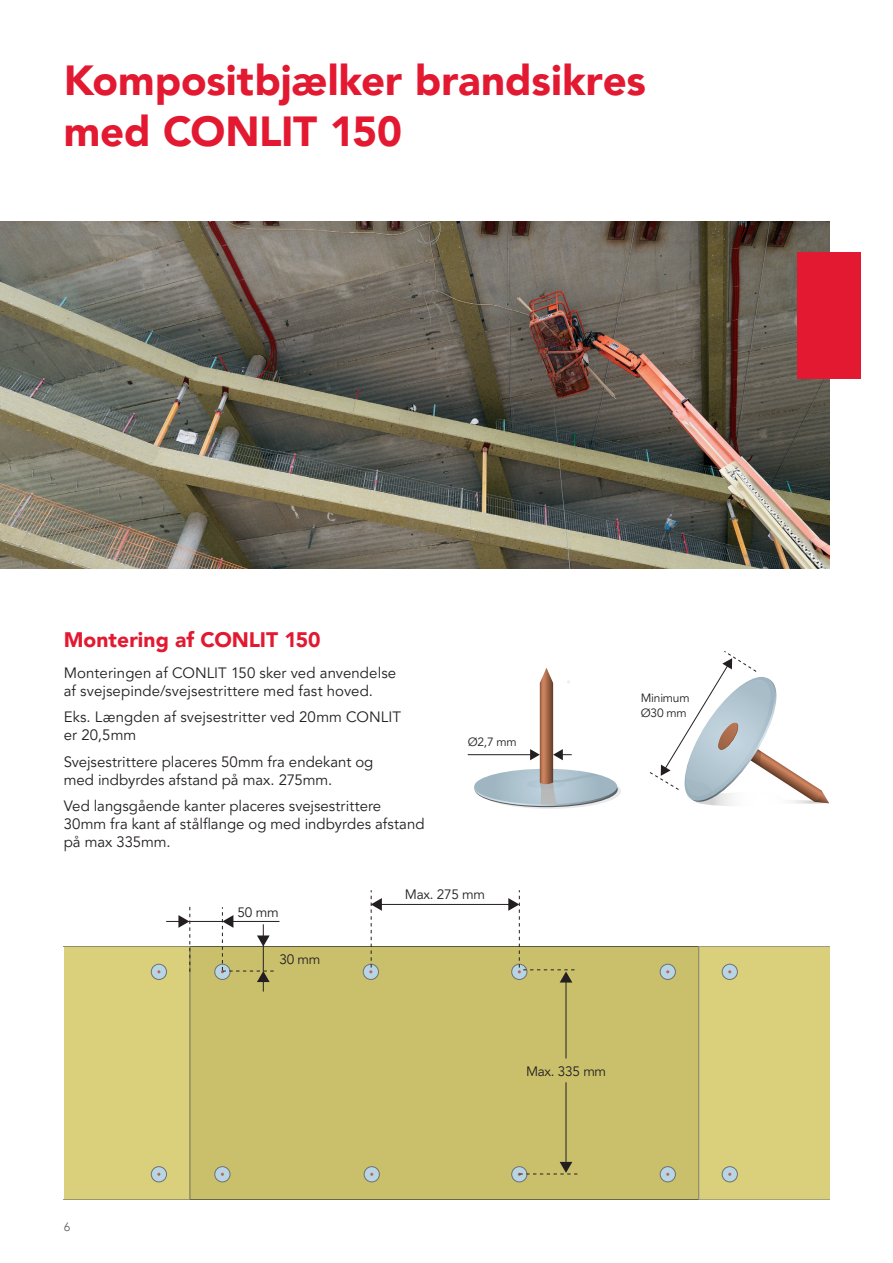
<style>
.page{position:relative;width:893px;height:1263px;background:#fff}
.page>*{position:absolute;margin:0;border:0;box-sizing:border-box;transform-origin:0 0}
.Headlines{font:900 42px/51px "Avenir LT Pro";color:#e21931}
.Subheader_14pt{font:900 21px "Avenir LT Pro";color:#e21931}
.Body_copy{font:15px/18px "Avenir LT Pro";color:#231f20}
.t1{font:13.65px "Avenir LT Pro";letter-spacing:-.02em;color:#231f20}
.t2{font:12px/14.4px "Avenir LT Pro";letter-spacing:-.02em;color:#231f20}
.t3{font:12px "Avenir LT Pro";color:#636366}
</style>
<div class="page">
<img style="left:0;top:221px;width:829px;height:347px">
<div style="left:798px;top:253px;width:63px;height:126px;background:#e21931"></div>
<div style="left:190px;top:946px;width:509px;height:253px;background:#cac06c"></div>
<div style="left:363px;top:964px;width:15px;height:15px;background:#b8d5e3;border-radius:50%"></div>
<div style="left:363px;top:964px;width:16px;height:16px;border:1px solid #6f7073;border-radius:50%"></div>
<div style="left:215px;top:964px;width:15px;height:15px;background:#b8d5e3;border-radius:50%"></div>
<div style="left:215px;top:964px;width:15px;height:16px;border:1px solid #6f7073;border-radius:50%"></div>
<svg style="left:364px;top:1167px;width:15px;height:15px"></svg>
<div style="left:364px;top:1166px;width:16px;height:16px;border:1px solid #6f7073;border-radius:50%"></div>
<div style="left:215px;top:1167px;width:15px;height:15px;background:#b8d5e3;border-radius:50%"></div>
<div style="left:215px;top:1166px;width:15px;height:16px;border:1px solid #6f7073;border-radius:50%"></div>
<div style="left:512px;top:1167px;width:15px;height:15px;background:#b8d5e3;border-radius:50%"></div>
<div style="left:511px;top:1166px;width:16px;height:16px;border:1px solid #6f7073;border-radius:50%"></div>
<svg style="left:660px;top:964px;width:15px;height:15px"></svg>
<div style="left:660px;top:964px;width:16px;height:16px;border:1px solid #6f7073;border-radius:50%"></div>
<svg style="left:660px;top:1167px;width:15px;height:15px"></svg>
<div style="left:660px;top:1166px;width:16px;height:16px;border:1px solid #6f7073;border-radius:50%"></div>
<div style="left:699px;top:946px;width:130px;height:254px;background:#dacf7a"></div>
<hr style="left:380px;top:904px;width:130px;height:1px;background:#231f20">
<svg style="left:369px;top:890px;width:13px;height:83px"></svg>
<hr style="left:232px;top:921px;width:47px;height:1px;background:#231f20">
<svg style="left:64px;top:906px;width:127px;height:294px;background:#dcd38b"></svg>
<hr style="left:189px;top:921px;width:33px;height:1px;background:#231f20">
<svg style="left:221px;top:907px;width:54px;height:84px"></svg>
<hr style="left:566px;top:1082px;width:1px;height:82px;background:#231f20">
<svg style="left:518px;top:1162px;width:60px;height:14px"></svg>
<hr style="left:566px;top:981px;width:1px;height:77px;background:#231f20">
<svg style="left:508px;top:890px;width:68px;height:92px"></svg>
<svg style="left:478px;top:773px;width:143px;height:36px"></svg>
<svg style="left:649px;top:651px;width:180px;height:155px"></svg>
<hr style="left:468px;top:754px;width:64px;height:1px;background:#231f20">
<svg style="left:474px;top:668px;width:143px;height:138px"></svg>
<p class="Headlines" style="left:64px;top:55px;width:584px">Kompositbjælker brandsikres med CONLIT 150</p>
<p class="Subheader_14pt" style="left:64px;top:627px;width:258px">Montering af CONLIT 150</p>
<p class="Body_copy" style="left:64px;top:664px;width:334px">Monteringen af CONLIT 150 sker ved anvendelse af svejsepinde/svejsestrittere med fast hoved.</p>
<p class="Body_copy" style="left:64px;top:708px;width:339px">Eks. Længden af svejsestritter ved 20mm CONLIT er 20,5mm</p>
<p class="Body_copy" style="left:64px;top:753px;width:311px">Svejsestrittere placeres 50mm fra endekant og med indbyrdes afstand på max. 275mm.</p>
<p class="Body_copy" style="left:64px;top:797px;width:362px">Ved langsgående kanter placeres svejsestrittere<br>30mm fra kant af stålflange og med indbyrdes afstand på max 335mm.</p>
<p class="t2" style="left:468px;top:735px;width:51px">Ø2,7 mm</p>
<p class="t1" style="left:238px;top:904px;width:43px">50 mm</p>
<p class="t1" style="left:279px;top:951px;width:43px">30 mm</p>
<p class="t1" style="left:405px;top:886px;width:82px">Max. 275 mm</p>
<p class="t2" style="left:641px;top:691px;width:50px">Minimum<br>Ø30 mm</p>
<p class="t1" style="left:526px;top:1063px;width:82px">Max. 335 mm</p>
<p class="t3" style="left:64px;top:1220px;width:8px">6</p>
</div>
